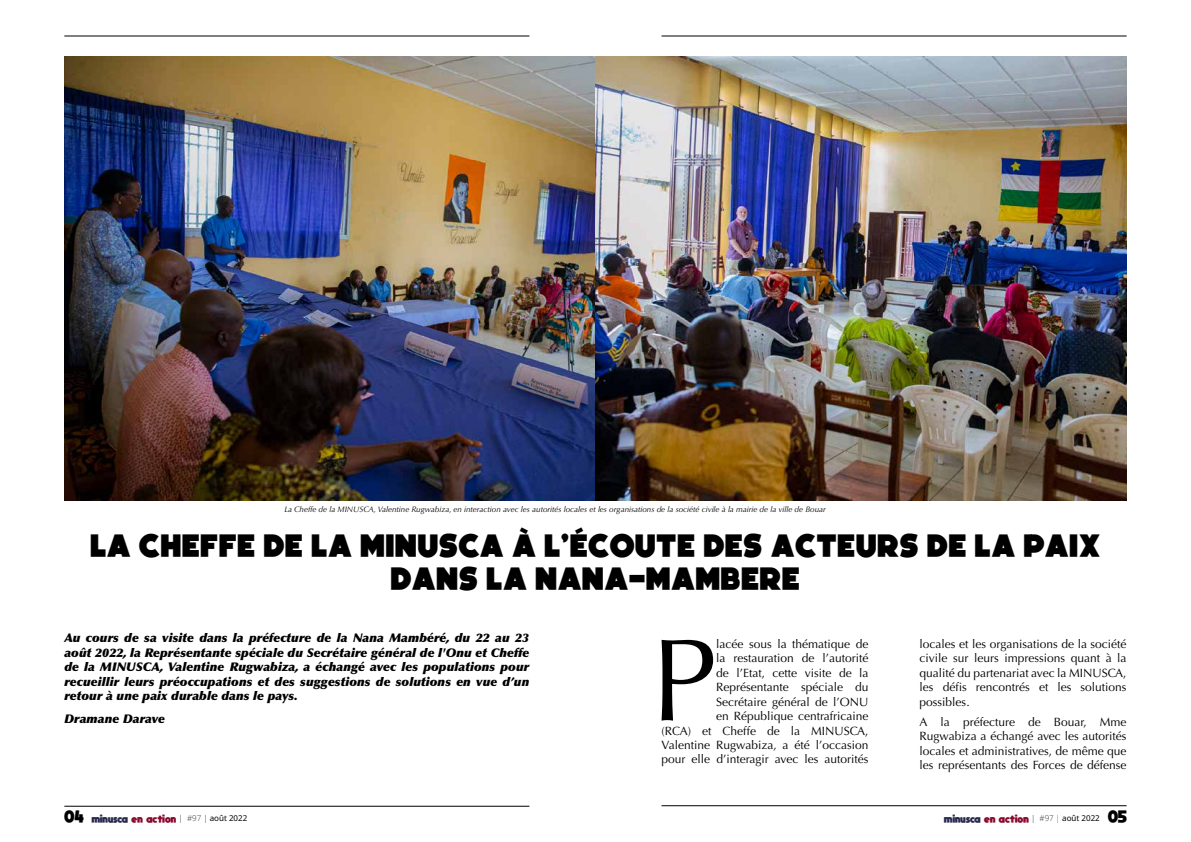
<style>
.page{position:relative;width:1191px;height:842px;background:#fff}
.page>*{position:absolute;margin:0;border:0;box-sizing:border-box;transform-origin:0 0}
.t1{font:117.1px "Optima LT Pro";color:#000}
.t2{font:33px/33px "Boldfinger";color:#000;text-align:center}
.t3{font:12px/14.4px "Optima LT Pro";color:#000;text-align:justify}
.t4{font:italic 900 12px/14.4px "Optima LT Pro";color:#000;text-align:justify}
.t5{font:800 12px "moon get";color:#000}
.t6{font:italic 8px "Optima LT Pro";color:#000}
.t7{font:800 8px "moon get";color:#89082c}
.s1{color:#272a4b}
.s2{font-family:"Noto Sans";font-weight:200;color:#000}
.s3{font-family:"Noto Sans";font-weight:400;color:#000}
</style>
<div class="page">
<hr style="left:64px;top:806px;width:465px;height:1px;background:#000">
<hr style="left:661px;top:805px;width:465px;height:1px;background:#000">
<hr style="left:64px;top:36px;width:465px;height:1px;background:#000">
<hr style="left:661px;top:36px;width:465px;height:1px;background:#000">
<img style="left:64px;top:57px;width:1062px;height:443px">
<p class="t6" style="left:284px;top:504px;width:543px">La Cheffe de la MINUSCA, Valentine Rugwabiza, en interaction avec les autorités locales et les organisations de la société civile à la mairie de la ville de Bouar</p>
<h2 class="t2" style="left:90px;top:528px;width:1012px">LA CHEFFE DE LA MINUSCA À L’ÉCOUTE DES ACTEURS DE LA PAIX<br>DANS LA NANA-MAMBERE</h2>
<p class="t4" style="left:64px;top:631px;width:466px">Au cours de sa visite dans la préfecture de la Nana Mambéré, du 22 au 23 août 2022, la Représentante spéciale du Secrétaire général de l'Onu et Cheffe de la MINUSCA, Valentine Rugwabiza, a échangé avec les populations pour recueillir leurs préoccupations et des suggestions de solutions en vue d’un retour à une paix durable dans le pays.</p>
<p class="t4" style="left:64px;top:711px;width:102px">Dramane Darave</p>
<p class="t3" style="left:661px;top:637px;width:208px;text-align:right">lacée sous la thématique de<br>la restauration de l’autorité<br>de l’Etat, cette visite de la<br>Représentante spéciale du<br>Secrétaire général de l’ONU<br>en République centrafricaine<br>(RCA) et Cheffe de la MINUSCA,<br>Valentine Rugwabiza, a été l’occasion pour elle d’interagir avec les autorités</p>
<p class="t3" style="left:919px;top:637px;width:208px">locales et les organisations de la société civile sur leurs impressions quant à la qualité du partenariat avec la MINUSCA, les défis rencontrés et les solutions possibles.</p>
<h1 class="t1" style="left:651px;top:607px;width:67px">P</h1>
<p class="t3" style="left:919px;top:714px;width:208px">A la préfecture de Bouar, Mme Rugwabiza a échangé avec les autorités locales et administratives, de même que les représentants des Forces de défense</p>
<p class="t5" style="left:65px;top:809px;width:21px">04</p>
<p class="t5" style="left:1108px;top:809px;width:21px">05</p>
<p class="t7" style="left:92px;top:813px;width:157px"><span class="s1">MINUSCA</span> EN ACTION <span class="s2">| #97 |</span> <span class="s3">août 2022</span></p>
<p class="t7" style="left:944px;top:813px;width:157px"><span class="s1">MINUSCA</span> EN ACTION <span class="s2">| #97 |</span> <span class="s3">août 2022</span></p>
</div>
